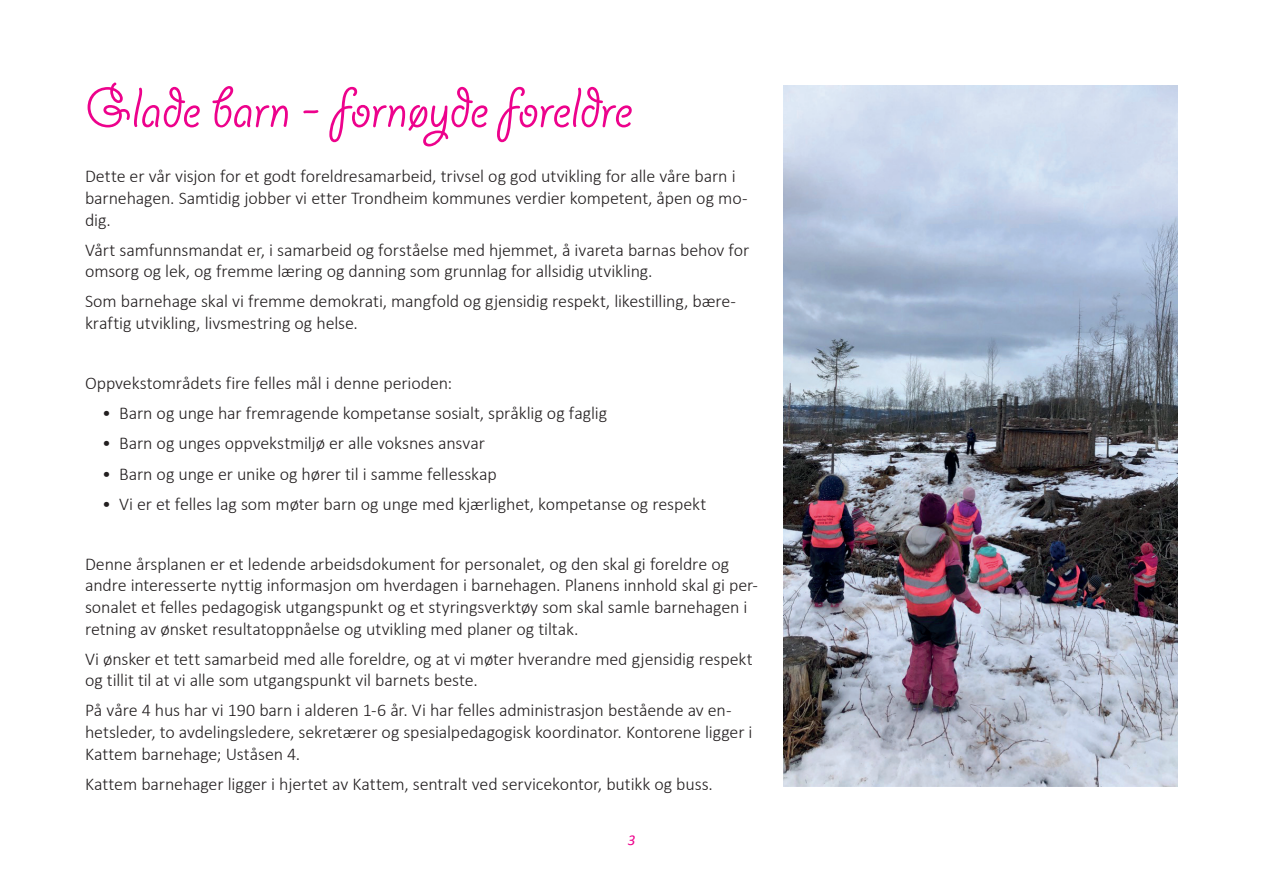
<style>
.page{position:relative;width:1263px;height:893px;background:#fff}
.page>*{position:absolute;margin:0;border:0;box-sizing:border-box;transform-origin:0 0}
.t1{font:63px "Giddyup Std";letter-spacing:-.01em;color:#ed028c}
.t2{font:300 18px/21.6px "Calibri";letter-spacing:-.01em;color:#231f20}
.t3{font:italic 15px "Calibri";color:#ed028c}
</style>
<div class="page">
<img style="left:783px;top:85px;width:395px;height:702px">
<h1 class="t1" style="left:85px;top:74px;width:549px">Glade barn - fornøyde foreldre</h1>
<p class="t2" style="left:85px;top:165px;width:664px">Dette er vår visjon for et godt foreldresamarbeid, trivsel og god utvikling for alle våre barn i barnehagen. Samtidig jobber vi etter Trondheim kommunes verdier kompetent, åpen og mo&shy;dig.</p>
<p class="t2" style="left:85px;top:239px;width:666px">Vårt samfunnsmandat er, i samarbeid og forståelse med hjemmet, å ivareta barnas behov for omsorg og lek, og fremme læring og danning som grunnlag for allsidig utvikling.</p>
<p class="t2" style="left:85px;top:290px;width:653px">Som barnehage skal vi fremme demokrati, mangfold og gjensidig respekt, likestilling, bære&shy;kraftig utvikling, livsmestring og helse.</p>
<p class="t2" style="left:85px;top:372px;width:369px">Oppvekstområdets fire felles mål i denne perioden:</p>
<p class="t2" style="left:102px;top:402px;width:507px">• Barn og unge har fremragende kompetanse sosialt, språklig og faglig</p>
<p class="t2" style="left:102px;top:432px;width:384px">• Barn og unges oppvekstmiljø er alle voksnes ansvar</p>
<p class="t2" style="left:102px;top:463px;width:396px">• Barn og unge er unike og hører til i samme fellesskap</p>
<p class="t2" style="left:102px;top:493px;width:606px">• Vi er et felles lag som møter barn og unge med kjærlighet, kompetanse og respekt</p>
<p class="t2" style="left:85px;top:553px;width:674px">Denne årsplanen er et ledende arbeidsdokument for personalet, og den skal gi foreldre og andre interesserte nyttig informasjon om hverdagen i barnehagen. Planens innhold skal gi per&shy;sonalet et felles pedagogisk utgangspunkt og et styringsverktøy som skal samle barnehagen i retning av ønsket resultatoppnåelse og utvikling med planer og tiltak.</p>
<p class="t2" style="left:85px;top:648px;width:669px">Vi ønsker et tett samarbeid med alle foreldre, og at vi møter hverandre med gjensidig respekt og tillit til at vi alle som utgangspunkt vil barnets beste.</p>
<p class="t2" style="left:85px;top:699px;width:669px">På våre 4 hus har vi 190 barn i alderen 1-6 år. Vi har felles administrasjon bestående av en&shy;hetsleder, to avdelingsledere, sekretærer og spesialpedagogisk koordinator. Kontorene ligger i<br>Kattem barnehage; Uståsen 4.</p>
<p class="t2" style="left:85px;top:773px;width:629px">Kattem barnehager ligger i hjertet av Kattem, sentralt ved servicekontor, butikk og buss.</p>
<p class="t3" style="left:628px;top:830px;width:9px">3</p>
</div>
